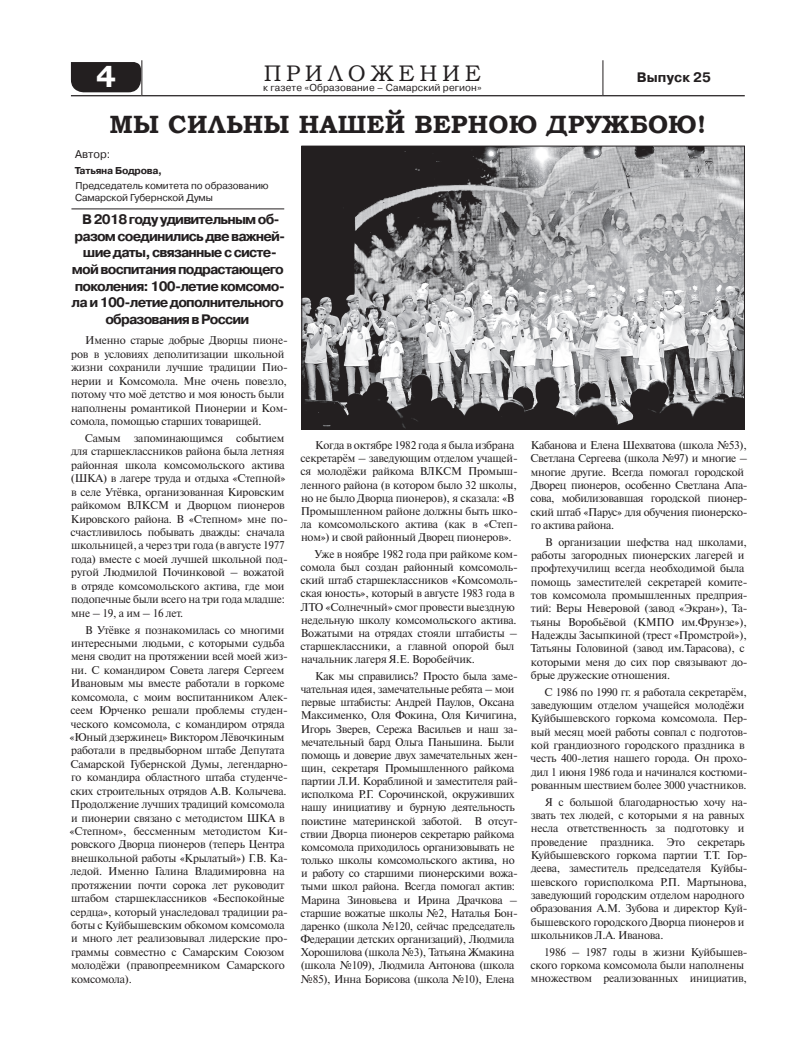
<style>
.page{position:relative;width:798px;height:1053px;background:#fff}
.page>*{position:absolute;margin:0;border:0;box-sizing:border-box;transform-origin:0 0}
.t1{font:700 30px "Bookman Old Style";color:#fff}
.t2{font:700 25px "Bookman Old Style";letter-spacing:.01em;color:#231f20}
.t3{font:22.5px "Bookman Old Style";letter-spacing:.21em;color:#231f20}
.t4{font:700 13.75px/16.6px "Pragmatica C";letter-spacing:-.06em;color:#231f20;text-align:center}
.t5{font:700 13.75px "Pragmatica C";color:#231f20}
.t6{font:11.25px/13.4px "Newton C";letter-spacing:-.02em;color:#231f20}
.t7{font:11.25px "Pragmatica C";color:#231f20}
.t8{font:10px/12px "Pragmatica C";letter-spacing:-.01em;color:#231f20}
.t9{font:10px "Pragmatica C";letter-spacing:.01em;color:#231f20}
.t10{font:700 10px "Pragmatica C";letter-spacing:-.025em;color:#231f20}
</style>
<div class="page">
<div style="left:71px;top:62px;width:70px;height:30px;background:#231f20"></div>
<hr style="left:71px;top:95px;width:71px;height:1px;background:#231f20">
<hr style="left:142px;top:95px;width:460px;height:1px;background:#231f20">
<hr style="left:602px;top:95px;width:142px;height:1px;background:#231f20">
<hr style="left:141px;top:60px;width:1px;height:35px;background:#231f20">
<hr style="left:602px;top:60px;width:1px;height:35px;background:#231f20">
<hr style="left:71px;top:208px;width:213px;height:1px;background:#231f20">
<img style="left:303px;top:148px;width:439px;height:279px">
<div style="left:301px;top:146px;width:443px;height:283px;border:1px solid #231f20"></div>
<h1 class="t1" style="left:96px;top:55px;width:21px">4</h1>
<h3 class="t3" style="left:263px;top:59px;width:219px">ПРИЛОЖЕНИЕ</h3>
<p class="t9" style="left:263px;top:82px;width:220px">к газете «Образование – Самарский регион»</p>
<p class="t5" style="left:636px;top:69px;width:76px">Выпуск 25</p>
<h2 class="t2" style="left:109px;top:107px;width:598px">МЫ СИЛЬНЫ НАШЕЙ ВЕРНОЮ ДРУЖБОЮ!</h2>
<p class="t7" style="left:75px;top:148px;width:37px">Автор:</p>
<p class="t10" style="left:75px;top:165px;width:89px">Татьяна Бодрова,</p>
<p class="t8" style="left:75px;top:180px;width:195px">Председатель комитета по образованию<br>Самарской Губернской Думы</p>
<p class="t4" style="left:72px;top:211px;width:215px">В 2018 году удивительным об&shy;разом соединились две важней&shy;шие даты, связанные с систе&shy;мой воспитания подрастающего поколения: 100-летие комсомо&shy;ла и 100-летие дополнительного образования в России</p>
<p class="t6" style="left:71px;top:334px;width:219px;text-indent:15px">Именно старые добрые Дворцы пионе&shy;ров в условиях деполитизации школьной жизни сохранили лучшие традиции Пио&shy;нерии и Комсомола. Мне очень повезло, потому что моё детство и моя юность были наполнены романтикой Пионерии и Ком&shy;сомола, помощью старших товарищей.</p>
<p class="t6" style="left:71px;top:431px;width:219px;text-indent:14px">Самым запоминающимся событием для старшеклассников района была летняя районная школа комсомольского актива (ШКА) в лагере труда и отдыха «Степной» в селе Утёвка, организованная Кировским райкомом ВЛКСМ и Дворцом пионеров Кировского района. В «Степном» мне по&shy;счастливилось побывать дважды: сначала школьницей, а через три года (в августе 1977 года) вместе с моей лучшей школьной под&shy;ругой Людмилой Починковой – вожатой в отряде комсомольского актива, где мои подопечные были всего на три года младше: мне – 19, а им – 16 лет.</p>
<p class="t6" style="left:69px;top:623px;width:220px;text-indent:16px">В Утёвке я познакомилась со многими интересными людьми, с которыми судьба меня сводит на протяжении всей моей жиз&shy;ни. С командиром Совета лагеря Сергеем Ивановым мы вместе работали в горкоме комсомола, с моим воспитанником Алек&shy;сеем Юрченко решали проблемы студен&shy;ческого комсомола, с командиром отряда «Юный дзержинец» Виктором Лёвочкиным работали в предвыборном штабе Депутата Самарской Губернской Думы, легендарно&shy;го командира областного штаба студенче&shy;ских строительных отрядов А.В. Колычева.<br>Продолжение лучших традиций комсомола и пионерии связано с методистом ШКА в «Степном», бессменным методистом Ки&shy;ровского Дворца пионеров (теперь Центра внешкольной работы «Крылатый») Г.В. Ка&shy;ледой. Именно Галина Владимировна на протяжении почти сорока лет руководит штабом старшеклассников «Беспокойные сердца», который унаследовал традиции ра&shy;боты с Куйбышевским обкомом комсомола и много лет реализовывал лидерские про&shy;граммы совместно с Самарским Союзом молодёжи (правопреемником Самарского комсомола).</p>
<p class="t6" style="left:300px;top:438px;width:219px;text-indent:15px">Когда в октябре 1982 года я была избрана секретарём – заведующим отделом учащей&shy;ся молодёжи райкома ВЛКСМ Промыш&shy;ленного района (в котором было 32 школы, но не было Дворца пионеров), я сказала: «В Промышленном районе должны быть шко&shy;ла комсомольского актива (как в «Степ&shy;ном») и свой районный Дворец пионеров».</p>
<p class="t6" style="left:300px;top:547px;width:219px;text-indent:14px">Уже в ноябре 1982 года при райкоме ком&shy;сомола был создан районный комсомоль&shy;ский штаб старшеклассников «Комсомоль&shy;ская юность», который в августе 1983 года в ЛТО «Солнечный» смог провести выездную недельную школу комсомольского актива.<br>Вожатыми на отрядах стояли штабисты – старшеклассники, а главной опорой был начальник лагеря Я.Е. Воробейчик.</p>
<p class="t6" style="left:300px;top:669px;width:219px;text-indent:15px">Как мы справились? Просто была заме&shy;чательная идея, замечательные ребята – мои первые штабисты: Андрей Паулов, Оксана Максименко, Оля Фокина, Оля Кичигина, Игорь Зверев, Сережа Васильев и наш за&shy;мечательный бард Ольга Паньшина. Были помощь и доверие двух замечательных жен&shy;щин, секретаря Промышленного райкома партии Л.И. Кораблиной и заместителя рай&shy;исполкома Р.Г. Сорочинской, окруживших нашу инициативу и бурную деятельность поистине материнской заботой. В отсут&shy;ствии Дворца пионеров секретарю райкома комсомола приходилось организовывать не только школы комсомольского актива, но и работу со старшими пионерскими вожа&shy;тыми школ района. Всегда помогал актив:<br>Марина Зиновьева и Ирина Драчкова – старшие вожатые школы №2, Наталья Бон&shy;даренко (школа №120, сейчас председатель Федерации детских организаций), Людмила Хорошилова (школа №3), Татьяна Жмакина (школа №109), Людмила Антонова (школа №85), Инна Борисова (школа №10), Елена</p>
<p class="t6" style="left:530px;top:438px;width:219px">Кабанова и Елена Шехватова (школа №53), Светлана Сергеева (школа №97) и многие – многие другие. Всегда помогал городской Дворец пионеров, особенно Светлана Апа&shy;сова, мобилизовавшая городской пионер&shy;ский штаб «Парус» для обучения пионерско&shy;го актива района.</p>
<p class="t6" style="left:530px;top:535px;width:219px;text-indent:15px">В организации шефства над школами, работы загородных пионерских лагерей и профтехучилищ всегда необходимой была помощь заместителей секретарей комите&shy;тов комсомола промышленных предприя&shy;тий: Веры Неверовой (завод «Экран»), Та&shy;тьяны Воробьёвой (КМПО им.Фрунзе»), Надежды Засыпкиной (трест «Промстрой»), Татьяны Головиной (завод им.Тарасова), с которыми меня до сих пор связывают до&shy;брые дружеские отношения.</p>
<p class="t6" style="left:530px;top:685px;width:218px;text-indent:14px">С 1986 по 1990 гг. я работала секретарём, заведующим отделом учащейся молодёжи Куйбышевского горкома комсомола. Пер&shy;вый месяц моей работы совпал с подготов&shy;кой грандиозного городского праздника в честь 400-летия нашего города. Он прохо&shy;дил 1 июня 1986 года и начинался костюми&shy;рованным шествием более 3000 участников.</p>
<p class="t6" style="left:530px;top:795px;width:219px;text-indent:15px">Я с большой благодарностью хочу на&shy;звать тех людей, с которыми я на равных несла ответственность за подготовку и проведение праздника. Это секретарь Куйбышевского горкома партии Т.Т. Гор&shy;деева, заместитель председателя Куйбы&shy;шевского горисполкома Р.П. Мартынова, заведующий городским отделом народного образования А.М. Зубова и директор Куй&shy;бышевского городского Дворца пионеров и школьников Л.А. Иванова.</p>
<p class="t6" style="left:530px;top:945px;width:219px;text-indent:14px">1986 – 1987 годы в жизни Куйбышев&shy;ского горкома комсомола были наполнены множеством реализованных инициатив,</p>
</div>
